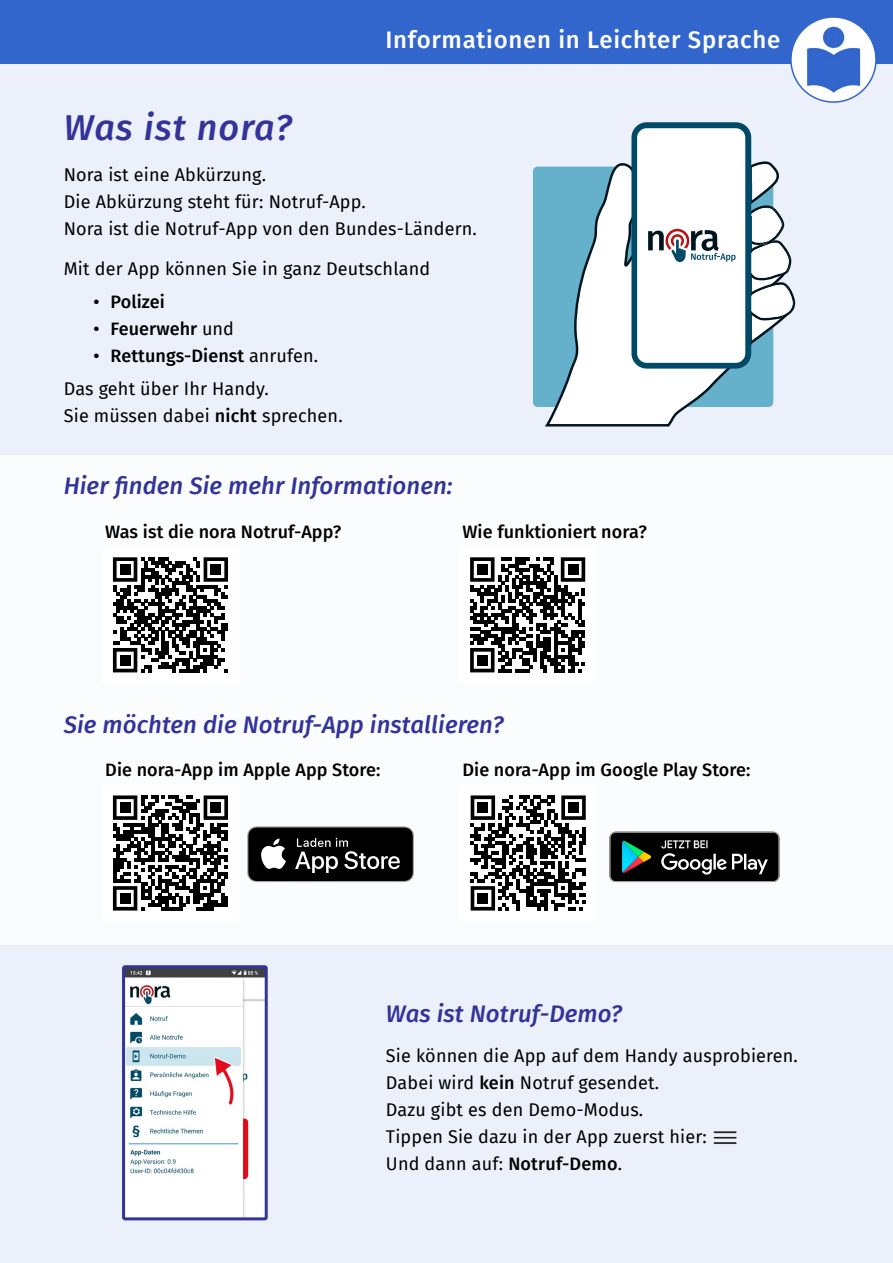
<style>
.page{position:relative;width:893px;height:1263px;background:#ebf0fa}
.page>*{position:absolute;margin:0;border:0;box-sizing:border-box;transform-origin:0 0}
.Große_Überschrift{font:italic 500 36px "Fira Sans";letter-spacing:.03em;color:#339}
.Überschrift{font:italic 500 24px "Fira Sans";letter-spacing:.005em;color:#339}
.Titel_2{font:500 24px "Fira Sans";letter-spacing:.03em;color:#fff}
.Fließtext{font:18px "Fira Sans";letter-spacing:.01em;color:#000}
.Unterüberschrift{font:500 18px "Fira Sans";letter-spacing:.005em;color:#000}
.Aufzählung{font:500 18px "Fira Sans";letter-spacing:.005em;color:#000}
.s1{font-weight:400}
.s2{font-weight:500}
</style>
<div class="page">
<div style="left:0;top:455px;width:893px;height:489px;background:#fff"></div>
<div style="left:0;top:0;width:893px;height:64px;background:#36c"></div>
<svg style="left:113px;top:557px;width:115px;height:115px"></svg>
<div style="left:120px;top:564px;width:10px;height:11px;background:#000"></div>
<div style="left:211px;top:564px;width:10px;height:11px;background:#000"></div>
<div style="left:120px;top:655px;width:10px;height:10px;background:#000"></div>
<svg style="left:247px;top:826px;width:167px;height:56px;background:#2e2e2e"></svg>
<svg style="left:113px;top:795px;width:115px;height:115px"></svg>
<div style="left:120px;top:802px;width:10px;height:11px;background:#000"></div>
<div style="left:211px;top:802px;width:10px;height:11px;background:#000"></div>
<div style="left:120px;top:893px;width:10px;height:10px;background:#000"></div>
<svg style="left:470px;top:557px;width:115px;height:115px"></svg>
<div style="left:477px;top:564px;width:11px;height:11px;background:#000"></div>
<div style="left:568px;top:564px;width:10px;height:11px;background:#000"></div>
<div style="left:477px;top:655px;width:11px;height:10px;background:#000"></div>
<svg style="left:609px;top:832px;width:170px;height:50px;background:#242a29"></svg>
<svg style="left:471px;top:795px;width:115px;height:115px"></svg>
<div style="left:478px;top:802px;width:10px;height:11px;background:#000"></div>
<div style="left:568px;top:802px;width:11px;height:11px;background:#000"></div>
<div style="left:478px;top:893px;width:10px;height:10px;background:#000"></div>
<img style="left:126px;top:969px;width:138px;height:247px">
<div style="left:122px;top:965px;width:146px;height:255px;border:3px solid #339;border-radius:2px"></div>
<img style="left:713px;top:1131px;width:24px;height:13px">
<div style="left:533px;top:167px;width:240px;height:240px;background:#65b0cb;border-radius:5px"></div>
<svg style="left:545px;top:163px;width:229px;height:263px"></svg>
<svg style="left:631px;top:122px;width:164px;height:247px;background:#d3dde3"></svg>
<div style="left:791px;top:17px;width:85px;height:85px;background:#fff;border-radius:50%"></div>
<img style="left:798px;top:24px;width:71px;height:71px">
<div style="left:790px;top:16px;width:87px;height:87px;border:2px solid #36c;border-radius:50%"></div>
<h1 class="Titel_2" style="left:385px;top:20px;width:396px">Informationen in Leichter Sprache</h1>
<h2 class="Große_Überschrift" style="left:64px;top:99px;width:230px">Was ist nora?</h2>
<p class="Fließtext" style="left:64px;top:161px;width:204px">Nora ist eine Abkürzung.</p>
<p class="Fließtext" style="left:64px;top:188px;width:304px">Die Abkürzung steht für: Notruf-App.</p>
<p class="Fließtext" style="left:64px;top:215px;width:415px">Nora ist die Notruf-App von den Bundes-Ländern.</p>
<p class="Fließtext" style="left:64px;top:255px;width:368px">Mit der App können Sie in ganz Deutschland</p>
<p class="Aufzählung" style="left:94px;top:287px;width:73px">• Polizei</p>
<p class="Aufzählung" style="left:94px;top:314px;width:142px">• Feuerwehr <span class="s1">und</span></p>
<p class="Aufzählung" style="left:94px;top:341px;width:226px">• Rettungs-Dienst <span class="s1">anrufen.</span></p>
<p class="Fließtext" style="left:64px;top:375px;width:207px">Das geht über Ihr Handy.</p>
<p class="Fließtext" style="left:64px;top:402px;width:280px">Sie müssen dabei <span class="s2">nicht</span> sprechen.</p>
<h2 class="Überschrift" style="left:64px;top:467px;width:390px">Hier finden Sie mehr Informationen:</h2>
<h3 class="Unterüberschrift" style="left:105px;top:517px;width:238px">Was ist die nora Notruf-App?</h3>
<h3 class="Unterüberschrift" style="left:462px;top:517px;width:186px">Wie funktioniert nora?</h3>
<h2 class="Überschrift" style="left:64px;top:705px;width:441px">Sie möchten die Notruf-App installieren?</h2>
<h3 class="Unterüberschrift" style="left:105px;top:755px;width:277px">Die nora-App im Apple App Store:</h3>
<h3 class="Unterüberschrift" style="left:462px;top:755px;width:290px">Die nora-App im Google Play Store:</h3>
<h2 class="Überschrift" style="left:386px;top:994px;width:238px">Was ist Notruf-Demo?</h2>
<p class="Fließtext" style="left:386px;top:1042px;width:414px">Sie können die App auf dem Handy ausprobieren.</p>
<p class="Fließtext" style="left:386px;top:1069px;width:275px">Dabei wird <span class="s2">kein</span> Notruf gesendet.</p>
<p class="Fließtext" style="left:386px;top:1096px;width:259px">Dazu gibt es den Demo-Modus.</p>
<p class="Fließtext" style="left:386px;top:1123px;width:323px">Tippen Sie dazu in der App zuerst hier:</p>
<p class="Fließtext" style="left:386px;top:1150px;width:238px">Und dann auf: <span class="s2">Notruf-Demo</span>.</p>
</div>
